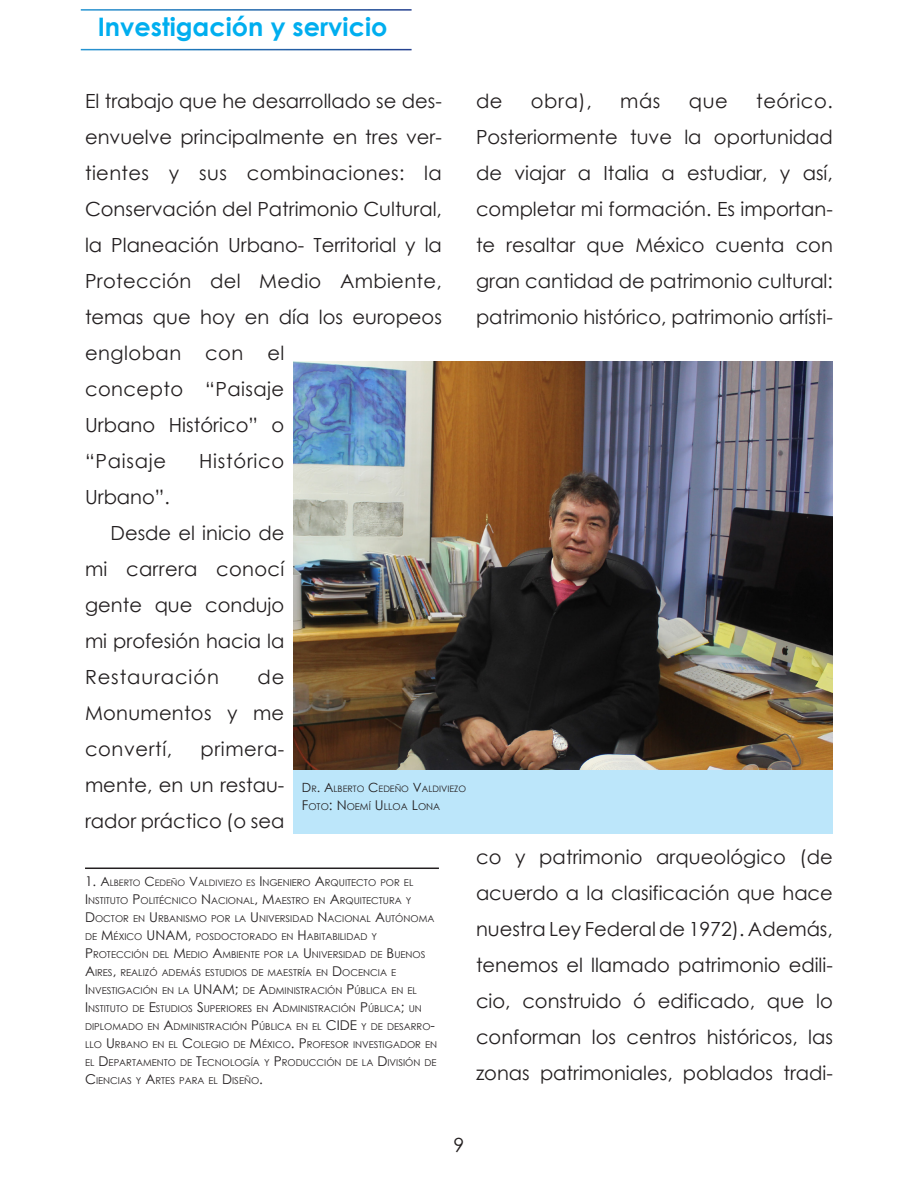
<style>
.page{position:relative;width:918px;height:1188px;background:#fff}
.page>*{position:absolute;margin:0;border:0;box-sizing:border-box;transform-origin:0 0}
.t1{font:700 25.5px "Century Gothic";color:#00aeef}
.cuerpoArticulos{font:19.5px/36px "Century Gothic";color:#231f20;text-align:justify}
.cuerpoArticulos_sin{font:19.5px/36px "Century Gothic";color:#231f20}
.cuerpoArticulos_sin-2{font:19.5px "Century Gothic";letter-spacing:.035em;color:#231f20}
.cuerpo{font:19.5px "Century Gothic";color:#231f20}
.pies_de_foto{font:9.45px/18px "Century Gothic";color:#231f20}
.pies_de_foto_2alinea{font:9.45px "Century Gothic";color:#231f20}
.pies_de_foto-2{font:8.85px "Century Gothic";color:#231f20}
.pies_de_foto_2alinea-2{font:8.85px "Century Gothic";color:#231f20}
.s1{font-size:12.75px}
.s2{font-size:13.5px}
.s3{font-size:9.45px}
</style>
<div class="page">
<hr style="left:85px;top:868px;width:354px;height:1px;background:#231f20">
<img style="left:293px;top:362px;width:540px;height:409px">
<div style="left:293px;top:771px;width:540px;height:63px;background:#bce6fa"></div>
<h1 class="t1" style="left:98px;top:8px;width:291px">Investigación y servicio</h1>
<p class="cuerpoArticulos_sin" style="left:85px;top:83px;width:358px">El trabajo que he desarrollado se des&shy;envuelve principalmente en tres ver&shy;tientes y sus combinaciones: la<br>Conservación del Patrimonio Cultural, la Planeación Urbano- Territorial y la<br>Protección del Medio Ambiente, temas que hoy en día los europeos engloban con el<br>concepto “Paisaje<br>Urbano Histórico” o<br>“Paisaje</p>
<p class="cuerpoArticulos_sin-2" style="left:199px;top:447px;width:87px">Histórico</p>
<p class="cuerpoArticulos_sin" style="left:85px;top:479px;width:86px">Urbano”.</p>
<p class="cuerpoArticulos" style="left:85px;top:515px;width:201px;text-indent:26px">Desde el inicio de mi carrera conocí gente que condujo mi profesión hacia la Restauración</p>
<p class="cuerpoArticulos" style="left:85px;top:659px;width:201px;text-indent:172px">de Monumentos y me convertí,</p>
<p class="cuerpoArticulos" style="left:85px;top:731px;width:201px;text-indent:115px">primera&shy;mente, en un restau&shy;rador práctico (o sea</p>
<p class="pies_de_foto_2alinea-2" style="left:302px;top:783px;width:166px"><span class="s1">D</span> R<span class="s1">. A</span>LBERTO <span class="s1">C</span>EDEÑO <span class="s1">V</span>ALDIVIEZO</p>
<p class="pies_de_foto_2alinea" style="left:302px;top:800px;width:139px"><span class="s2">F</span>OTO<span class="s2">: N</span> OEMÍ <span class="s2">U</span> LLOA <span class="s2">L</span>ONA</p>
<p class="pies_de_foto-2" style="left:85px;top:877px;width:330px"><span class="s2">1.</span> <span class="s1">A</span>LBERTO <span class="s1">C</span>EDEÑO <span class="s1">V</span>ALDIVIEZO ES <span class="s2">I</span> <span class="s3">NGENIERO</span> <span class="s2">A</span><span class="s3">RQUITECTO POR EL</span></p>
<p class="pies_de_foto" style="left:85px;top:891px;width:343px"><span class="s2">I</span> NSTITUTO <span class="s2">P</span>OLITÉCNICO <span class="s2">N</span> ACIONAL<span class="s2">, M</span>AESTRO EN <span class="s2">A</span>RQUITECTURA Y <span class="s2">D</span>OCTOR EN <span class="s2">U</span> RBANISMO POR LA <span class="s2">U</span> NIVERSIDAD <span class="s2">N</span>ACIONAL <span class="s2">A</span>UTÓNOMA DE <span class="s2">M</span>ÉXICO <span class="s2">UNAM,</span> POSDOCTORADO EN <span class="s2">H</span>ABITABILIDAD Y<br><span class="s2">P</span> ROTECCIÓN DEL <span class="s2">M</span>EDIO <span class="s2">A</span>MBIENTE POR LA <span class="s2">U</span> NIVERSIDAD DE <span class="s2">B</span> UENOS <span class="s2">A</span>IRES<span class="s2">,</span> REALIZÓ ADEMÁS ESTUDIOS DE MAESTRÍA EN <span class="s2">D</span>OCENCIA E<br><span class="s2">I</span> NVESTIGACIÓN EN LA <span class="s2">UNAM;</span> DE <span class="s2">A</span>DMINISTRACIÓN <span class="s2">P</span> ÚBLICA</p>
<p class="pies_de_foto" style="left:85px;top:981px;width:338px;text-indent:306px">EN EL<br><span class="s2">I</span> NSTITUTO DE <span class="s2">E</span>STUDIOS <span class="s2">S</span>UPERIORES EN <span class="s2">A</span>DMINISTRACIÓN <span class="s2">P</span> ÚBLICA<span class="s2">;</span> UN<br>DIPLOMADO EN <span class="s2">A</span>DMINISTRACIÓN <span class="s2">P</span> ÚBLICA</p>
<p class="pies_de_foto" style="left:296px;top:1017px;width:48px">EN EL <span class="s2">CIDE</span></p>
<p class="pies_de_foto" style="left:85px;top:1017px;width:354px;text-indent:276px">Y DE DESARRO<span class="s2">-</span>LLO <span class="s2">U</span> RBANO EN EL <span class="s2">C</span>OLEGIO DE <span class="s2">M</span>ÉXICO<span class="s2">. P</span> ROFESOR INVESTIGADOR EN EL <span class="s2">D</span>EPARTAMENTO DE <span class="s2">T</span>ECNOLOGÍA Y <span class="s2">P</span> RODUCCIÓN DE LA <span class="s2">D</span>IVISIÓN DE <span class="s2">C</span>IENCIAS Y <span class="s2">A</span>RTES PARA EL <span class="s2">D</span>ISEÑO<span class="s2">.</span></p>
<p class="cuerpoArticulos" style="left:476px;top:83px;width:358px;text-indent:280px">teórico.<br>Posteriormente tuve la oportunidad de viajar a Italia a estudiar, y así, completar mi formación. Es importan&shy;te resaltar que México cuenta con gran cantidad de patrimonio cultural: patrimonio histórico, patrimonio artísti-</p>
<p class="cuerpoArticulos" style="left:476px;top:83px;width:28px">de</p>
<p class="cuerpoArticulos" style="left:531px;top:83px;width:62px">obra),</p>
<p class="cuerpoArticulos" style="left:620px;top:83px;width:42px">más</p>
<p class="cuerpoArticulos" style="left:689px;top:83px;width:41px">que</p>
<p class="cuerpoArticulos" style="left:476px;top:839px;width:358px">co y patrimonio arqueológico (de acuerdo a la clasificación que hace nuestra Ley Federal de 1972). Además, tenemos el llamado patrimonio edili&shy;cio, construido ó edificado, que lo conforman los centros históricos, las zonas patrimoniales, poblados tradi-</p>
<p class="cuerpo" style="left:454px;top:1131px;width:12px">9</p>
</div>
